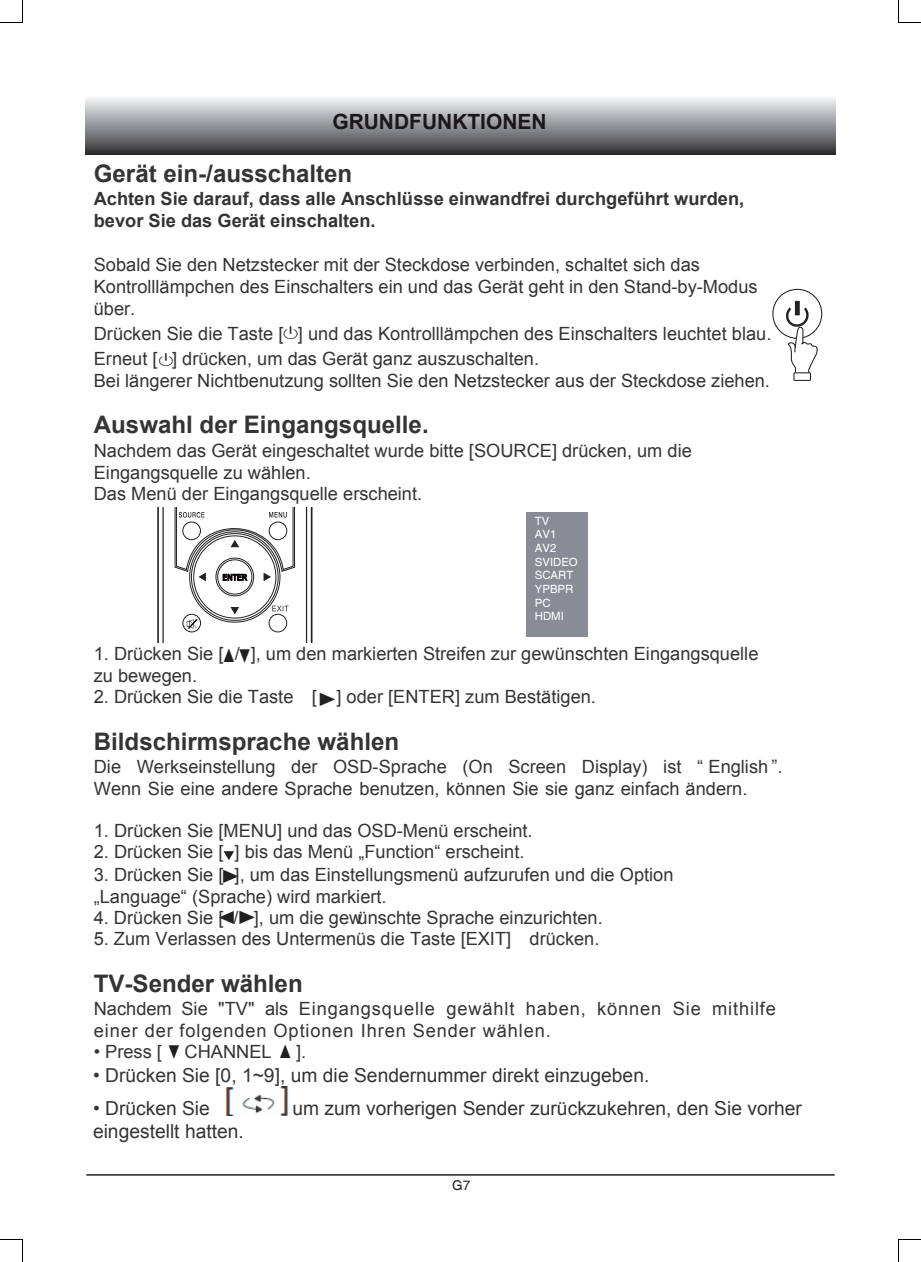
<style>
.page{position:relative;width:921px;height:1262px;background:#fff}
.page>*{position:absolute;margin:0;border:0;box-sizing:border-box;transform-origin:0 0}
.t1{font:700 24.15px "Arial";color:#353333}
.t2{font:700 21px "Arial";color:#1c1819}
.t3{font:19.2px "Arial";color:#353333}
.t4{font:18.9px "I20 Sym Sanyo YE";color:#221f20}
.t5{font:18.3px/21.9px "Arial";color:#353333}
.t6{font:18.3px/21.9px "Arial";letter-spacing:.05em;color:#353333}
.t7{font:700 18.3px/21.9px "Arial";color:#353333}
.t8{font:13.5px "Helvetica";color:#221f1f}
.t9{font:11.4px/13.6px "Helvetica";color:#fff}
.s1{font-family:"I20 Sym Sanyo YE";font-size:18.9px;color:#221f20}
</style>
<div class="page">
<hr style="left:86px;top:1173px;width:749px;height:2px;background:#221f1f">
<div style="left:86px;top:94px;width:749px;height:61px;background:linear-gradient(to bottom,#feffff,#303033)"></div>
<svg style="left:224px;top:851px;width:10px;height:9px"></svg>
<svg style="left:157px;top:507px;width:156px;height:135px"></svg>
<div style="left:772px;top:289px;width:50px;height:50px;border:1px solid #222021;border-radius:50%"></div>
<svg style="left:783px;top:299px;width:35px;height:73px"></svg>
<div style="left:793px;top:372px;width:18px;height:9px;border:1px solid #222021"></div>
<div style="left:526px;top:512px;width:61px;height:124px;background:#898c95"></div>
<svg style="left:0;top:0;width:23px;height:23px"></svg>
<svg style="left:0;top:1239px;width:23px;height:22px"></svg>
<svg style="left:898px;top:0;width:23px;height:23px"></svg>
<svg style="left:898px;top:1239px;width:23px;height:22px"></svg>
<img style="left:225px;top:1086px;width:64px;height:29px">
<p class="t2" style="left:332px;top:107px;width:216px">GRUNDFUNKTIONEN</p>
<h1 class="t1" style="left:94px;top:158px;width:260px">Gerät ein-/ausschalten</h1>
<p class="t7" style="left:94px;top:189px;width:652px">Achten Sie darauf, dass alle Anschlüsse einwandfrei durchgeführt wurden, bevor Sie das Gerät einschalten.</p>
<p class="t5" style="left:94px;top:254px;width:665px">Sobald Sie den Netzstecker mit der Steckdose verbinden, schaltet sich das<br>Kontrolllämpchen des Einschalters ein und das Gerät geht in den Stand-by-Modus über.</p>
<p class="t5" style="left:94px;top:321px;width:679px;line-height:24.9px">Drücken Sie die Taste [ ] und das Kontrolllämpchen des Einschalters leuchtet blau.<br>Erneut [ ] drücken, um das Gerät ganz auszuschalten.</p>
<p class="t5" style="left:94px;top:369px;width:678px">Bei längerer Nichtbenutzung sollten Sie den Netzstecker aus der Steckdose ziehen.</p>
<h1 class="t1" style="left:94px;top:409px;width:336px">Auswahl der Eingangsquelle.</h1>
<p class="t5" style="left:94px;top:439px;width:600px">Nachdem das Gerät eingeschaltet wurde bitte [SOURCE] drücken, um die<br>Eingangsquelle zu wählen.<br>Das Menü der Eingangsquelle erscheint.</p>
<p class="t4" style="left:284px;top:321px;width:15px">Z</p>
<p class="t4" style="left:159px;top:348px;width:15px">Z</p>
<p class="t9" style="left:535px;top:514px;width:44px">TV<br>AV1<br>AV2<br>SVIDEO<br>SCART<br>YPBPR<br>PC<br>HDMI</p>
<p class="t5" style="left:94px;top:642px;width:666px">1. Drücken Sie [ / ], um den markierten Streifen zur gewünschten Eingangsquelle zu bewegen.</p>
<p class="t5" style="left:94px;top:685px;width:504px">2. Drücken Sie die Taste [ ] oder [ENTER] zum Bestätigen.</p>
<h1 class="t1" style="left:94px;top:725px;width:307px">Bildschirmsprache wählen</h1>
<p class="t5" style="left:94px;top:755px;width:690px">Die Werkseinstellung der OSD-Sprache (On Screen Display) ist “ English ”.<br>Wenn Sie eine andere Sprache benutzen, können Sie sie ganz einfach ändern.</p>
<p class="t5" style="left:94px;top:819px;width:440px">1. Drücken Sie [MENU] und das OSD-Menü erscheint.</p>
<p class="t5" style="left:94px;top:841px;width:432px">2. Drücken Sie [ ] bis das Menü „Function“ erscheint.</p>
<p class="t5" style="left:94px;top:863px;width:581px">3. Drücken Sie [ ], um das Einstellungsmenü aufzurufen und die Option „Language“ (Sprache) wird markiert.</p>
<p class="t5" style="left:94px;top:906px;width:511px">4. Drücken Sie [ / ], um die gewünschte Sprache einzurichten.</p>
<p class="t5" style="left:94px;top:927px;width:507px">5. Zum Verlassen des Untermenüs die Taste [EXIT] drücken.</p>
<h1 class="t1" style="left:94px;top:967px;width:210px">TV-Sender wählen</h1>
<p class="t6" style="left:94px;top:997px;width:684px">Nachdem Sie "TV" als Eingangsquelle gewählt haben, können Sie mithilfe einer der folgenden Optionen Ihren Sender wählen.</p>
<p class="t3" style="left:93px;top:1062px;width:558px">• Drücken Sie [0, 1~9], um die Sendernummer direkt einzugeben.</p>
<p class="t3" style="left:93px;top:1095px;width:118px">• Drücken Sie</p>
<p class="t3" style="left:293px;top:1095px;width:511px">um zum vorherigen Sender zurückzukehren, den Sie vorher</p>
<p class="t3" style="left:93px;top:1117px;width:152px">eingestellt hatten.</p>
<p class="t4" style="left:224px;top:644px;width:28px">O P</p>
<p class="t4" style="left:320px;top:688px;width:17px">A</p>
<p class="t4" style="left:223px;top:864px;width:17px">A</p>
<p class="t4" style="left:219px;top:906px;width:38px">B A</p>
<p class="t5" style="left:94px;top:1040px;width:214px">• Press [ CHANNEL <span class="s1">O</span> ].</p>
<p class="t4" style="left:169px;top:1040px;width:12px">P</p>
<p class="t8" style="left:452px;top:1177px;width:20px">G7</p>
</div>
